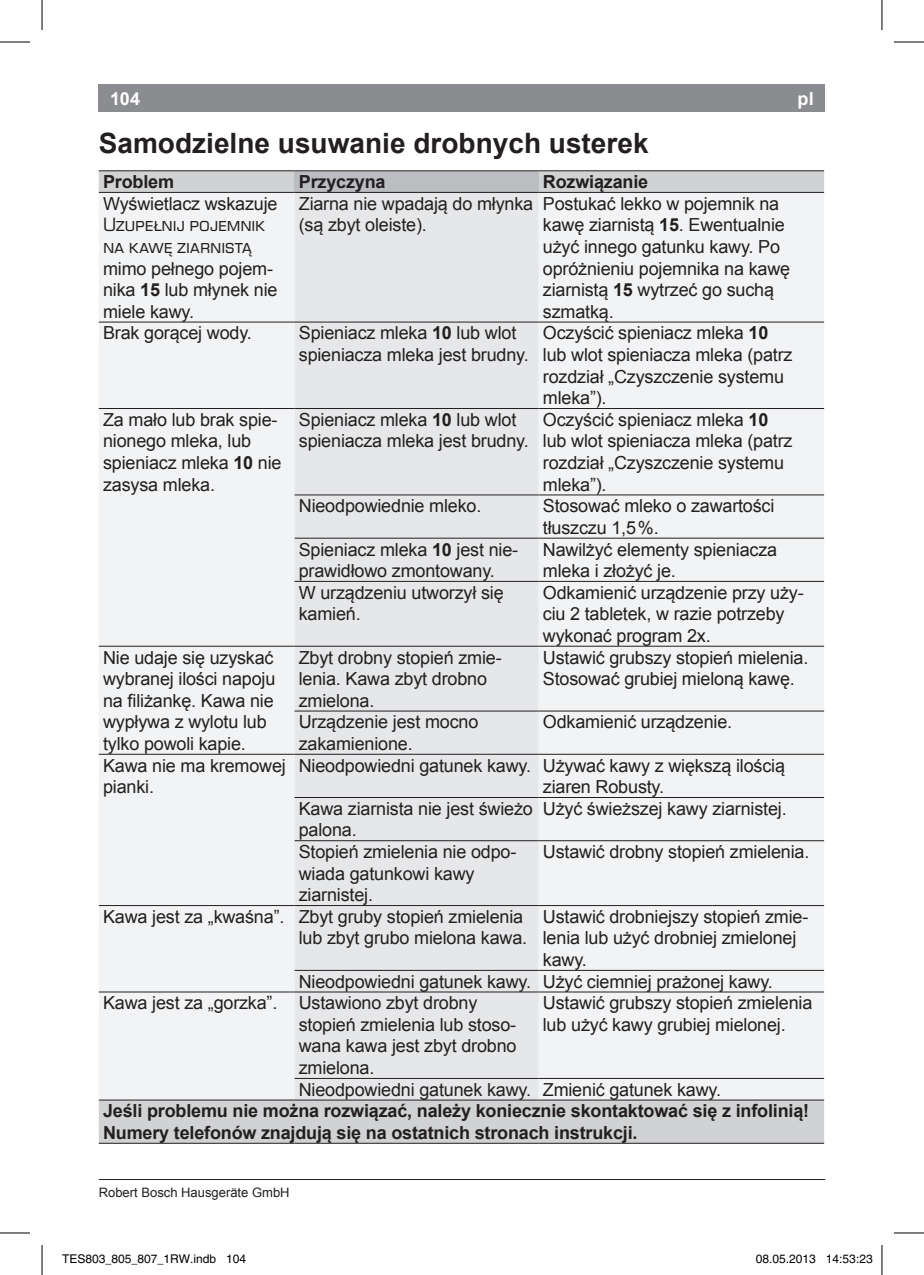
<style>
.page{position:relative;width:924px;height:1275px;background:#fff}
.page>*{position:absolute;margin:0;border:0;box-sizing:border-box;transform-origin:0 0}
.t1{font:700 28px "Arial";color:#231f20}
.t2{font:20px/21.6px "T Exxx Display";color:#231f20}
.t3{font:18px/21.6px "Arial";letter-spacing:-.01em;color:#231f20}
.t4{font:700 18px/21.6px "Arial";letter-spacing:-.01em;color:#231f20}
.t5{font:700 18px "Arial";color:#fff}
.t6{font:13px "Arial";color:#231f20}
.t7{font:12px "Helvetica";color:#000}
.s1{font-weight:700}
</style>
<div class="page">
<div style="left:99px;top:85px;width:725px;height:27px;background:#8a8c8f"></div>
<hr style="left:99px;top:1179px;width:725px;height:1px;background:#231f20">
<div style="left:99px;top:171px;width:724px;height:971px;background:#d1d2d4"></div>
<div style="left:294px;top:171px;width:244px;height:21px;background:#bcbdc0"></div>
<div style="left:99px;top:193px;width:724px;height:906px;background:#f2f3f4"></div>
<div style="left:294px;top:193px;width:244px;height:906px;background:#e6e7e9"></div>
<hr style="left:99px;top:170px;width:195px;height:1px;background:#231f20">
<hr style="left:99px;top:192px;width:195px;height:1px;background:#231f20">
<hr style="left:294px;top:170px;width:244px;height:1px;background:#231f20">
<hr style="left:294px;top:192px;width:244px;height:1px;background:#231f20">
<hr style="left:538px;top:170px;width:285px;height:1px;background:#231f20">
<hr style="left:538px;top:192px;width:285px;height:1px;background:#231f20">
<hr style="left:99px;top:321px;width:195px;height:1px;background:#231f20">
<hr style="left:294px;top:321px;width:244px;height:1px;background:#231f20">
<hr style="left:538px;top:321px;width:285px;height:1px;background:#231f20">
<hr style="left:99px;top:408px;width:195px;height:1px;background:#231f20">
<hr style="left:294px;top:408px;width:244px;height:1px;background:#231f20">
<hr style="left:538px;top:408px;width:285px;height:1px;background:#231f20">
<hr style="left:294px;top:494px;width:244px;height:1px;background:#231f20">
<hr style="left:538px;top:494px;width:285px;height:1px;background:#231f20">
<hr style="left:294px;top:537px;width:244px;height:1px;background:#231f20">
<hr style="left:538px;top:537px;width:285px;height:1px;background:#231f20">
<hr style="left:294px;top:581px;width:244px;height:1px;background:#231f20">
<hr style="left:538px;top:581px;width:285px;height:1px;background:#231f20">
<hr style="left:99px;top:645px;width:195px;height:1px;background:#231f20">
<hr style="left:294px;top:645px;width:244px;height:1px;background:#231f20">
<hr style="left:538px;top:645px;width:285px;height:1px;background:#231f20">
<hr style="left:294px;top:710px;width:244px;height:1px;background:#231f20">
<hr style="left:538px;top:710px;width:285px;height:1px;background:#231f20">
<hr style="left:99px;top:754px;width:195px;height:1px;background:#231f20">
<hr style="left:294px;top:754px;width:244px;height:1px;background:#231f20">
<hr style="left:538px;top:754px;width:285px;height:1px;background:#231f20">
<hr style="left:294px;top:797px;width:244px;height:1px;background:#231f20">
<hr style="left:538px;top:797px;width:285px;height:1px;background:#231f20">
<hr style="left:294px;top:840px;width:244px;height:1px;background:#231f20">
<hr style="left:538px;top:840px;width:285px;height:1px;background:#231f20">
<hr style="left:99px;top:905px;width:195px;height:1px;background:#231f20">
<hr style="left:294px;top:905px;width:244px;height:1px;background:#231f20">
<hr style="left:538px;top:905px;width:285px;height:1px;background:#231f20">
<hr style="left:294px;top:970px;width:244px;height:1px;background:#231f20">
<hr style="left:538px;top:970px;width:285px;height:1px;background:#231f20">
<hr style="left:99px;top:991px;width:195px;height:1px;background:#231f20">
<hr style="left:294px;top:991px;width:244px;height:1px;background:#231f20">
<hr style="left:538px;top:991px;width:285px;height:1px;background:#231f20">
<hr style="left:294px;top:1078px;width:244px;height:1px;background:#231f20">
<hr style="left:538px;top:1078px;width:285px;height:1px;background:#231f20">
<hr style="left:99px;top:1099px;width:195px;height:1px;background:#231f20">
<hr style="left:294px;top:1099px;width:244px;height:1px;background:#231f20">
<hr style="left:538px;top:1099px;width:285px;height:1px;background:#231f20">
<hr style="left:99px;top:1142px;width:195px;height:1px;background:#231f20">
<hr style="left:294px;top:1142px;width:244px;height:1px;background:#231f20">
<hr style="left:538px;top:1142px;width:285px;height:1px;background:#231f20">
<hr style="left:0;top:42px;width:30px;height:1px;background:#000">
<hr style="left:893px;top:42px;width:30px;height:1px;background:#000">
<hr style="left:0;top:1232px;width:30px;height:1px;background:#000">
<hr style="left:893px;top:1232px;width:30px;height:1px;background:#000">
<hr style="left:42px;top:0;width:1px;height:30px;background:#000">
<hr style="left:42px;top:1245px;width:1px;height:30px;background:#000">
<hr style="left:881px;top:0;width:1px;height:30px;background:#000">
<hr style="left:881px;top:1245px;width:1px;height:30px;background:#000">
<p class="t5" style="left:110px;top:87px;width:31px">104</p>
<p class="t5" style="left:797px;top:87px;width:18px">pl</p>
<h1 class="t1" style="left:99px;top:125px;width:551px">Samodzielne usuwanie drobnych usterek</h1>
<p class="t4" style="left:103px;top:172px;width:72px">Problem</p>
<p class="t4" style="left:299px;top:172px;width:88px">Przyczyna</p>
<p class="t4" style="left:542px;top:172px;width:107px">Rozwiązanie</p>
<p class="t3" style="left:103px;top:193px;width:176px">Wyświetlacz wskazuje</p>
<p class="t2" style="left:103px;top:214px;width:163px">Uzupełnij pojemnik na kawę ziarnistą</p>
<p class="t3" style="left:103px;top:258px;width:176px">mimo pełnego pojem&shy;nika <span class="s1">15</span> lub młynek nie miele kawy.</p>
<p class="t3" style="left:299px;top:193px;width:236px">Ziarna nie wpadają do młynka (są zbyt oleiste).</p>
<p class="t3" style="left:542px;top:193px;width:249px">Postukać lekko w pojemnik na kawę ziarnistą <span class="s1">15</span>. Ewentualnie użyć innego gatunku kawy. Po opróżnieniu pojemnika na kawę ziarnistą <span class="s1">15</span> wytrzeć go suchą szmatką.</p>
<p class="t3" style="left:103px;top:322px;width:150px">Brak gorącej wody.</p>
<p class="t3" style="left:299px;top:322px;width:231px">Spieniacz mleka <span class="s1">10</span> lub wlot spieniacza mleka jest brudny.</p>
<p class="t3" style="left:542px;top:322px;width:251px">Oczyścić spieniacz mleka <span class="s1">10 </span>lub wlot spieniacza mleka (patrz rozdział „Czyszczenie systemu mleka”).</p>
<p class="t3" style="left:103px;top:409px;width:180px">Za mało lub brak spie&shy;nionego mleka, lub spieniacz mleka <span class="s1">10</span> nie zasysa mleka.</p>
<p class="t3" style="left:299px;top:409px;width:231px">Spieniacz mleka <span class="s1">10</span> lub wlot spieniacza mleka jest brudny.</p>
<p class="t3" style="left:542px;top:409px;width:251px">Oczyścić spieniacz mleka <span class="s1">10 </span>lub wlot spieniacza mleka (patrz rozdział „Czyszczenie systemu mleka”).</p>
<p class="t3" style="left:299px;top:495px;width:184px">Nieodpowiednie mleko.</p>
<p class="t3" style="left:542px;top:495px;width:233px">Stosować mleko o zawartości tłuszczu 1,5%.</p>
<p class="t3" style="left:299px;top:538px;width:221px">Spieniacz mleka <span class="s1">10</span> jest nie&shy;prawidłowo zmontowany.</p>
<p class="t3" style="left:542px;top:538px;width:236px">Nawilżyć elementy spieniacza mleka i złożyć je.</p>
<p class="t3" style="left:299px;top:582px;width:206px">W urządzeniu utworzył się kamień.</p>
<p class="t3" style="left:542px;top:582px;width:262px">Odkamienić urządzenie przy uży&shy;ciu 2 tabletek, w razie potrzeby wykonać program 2x.</p>
<p class="t3" style="left:103px;top:646px;width:174px">Nie udaje się uzyskać wybranej ilości napoju na filiżankę. Kawa nie wypływa z wylotu lub tylko powoli kapie.</p>
<p class="t3" style="left:299px;top:646px;width:204px">Zbyt drobny stopień zmie&shy;lenia. Kawa zbyt drobno zmielona.</p>
<p class="t3" style="left:542px;top:646px;width:267px">Ustawić grubszy stopień mielenia.<br>Stosować grubiej mieloną kawę.</p>
<p class="t3" style="left:299px;top:711px;width:181px">Urządzenie jest mocno zakamienione.</p>
<p class="t3" style="left:542px;top:711px;width:191px">Odkamienić urządzenie.</p>
<p class="t3" style="left:103px;top:754px;width:184px">Kawa nie ma kremowej pianki.</p>
<p class="t3" style="left:299px;top:754px;width:487px">Nieodpowiedni gatunek kawy. Używać kawy z większą ilością</p>
<p class="t3" style="left:542px;top:776px;width:123px">ziaren Robusty.</p>
<p class="t3" style="left:299px;top:798px;width:235px">Kawa ziarnista nie jest świeżo</p>
<p class="t3" style="left:299px;top:819px;width:59px">palona.</p>
<p class="t3" style="left:542px;top:798px;width:245px">Użyć świeższej kawy ziarnistej.</p>
<p class="t3" style="left:299px;top:841px;width:219px">Stopień zmielenia nie odpo&shy;wiada gatunkowi kawy ziarnistej.</p>
<p class="t3" style="left:542px;top:841px;width:268px">Ustawić drobny stopień zmielenia.</p>
<p class="t3" style="left:103px;top:906px;width:425px;text-align:right">Kawa jest za „kwaśna”. Zbyt gruby stopień zmielenia lub zbyt grubo mielona kawa.</p>
<p class="t3" style="left:542px;top:906px;width:267px">Ustawić drobniejszy stopień zmie-</p>
<p class="t3" style="left:542px;top:927px;width:255px">lenia lub użyć drobniej zmielonej</p>
<p class="t3" style="left:542px;top:949px;width:45px">kawy.</p>
<p class="t3" style="left:299px;top:970px;width:475px">Nieodpowiedni gatunek kawy. Użyć ciemniej prażonej kawy.</p>
<p class="t3" style="left:103px;top:992px;width:376px">Kawa jest za „gorzka”. Ustawiono zbyt drobny</p>
<p class="t3" style="left:299px;top:1014px;width:219px">stopień zmielenia lub stoso-</p>
<p class="t3" style="left:299px;top:1035px;width:219px">wana kawa jest zbyt drobno</p>
<p class="t3" style="left:299px;top:1057px;width:77px">zmielona.</p>
<p class="t3" style="left:542px;top:992px;width:271px">Ustawić grubszy stopień zmielenia lub użyć kawy grubiej mielonej.</p>
<p class="t3" style="left:299px;top:1078px;width:423px">Nieodpowiedni gatunek kawy. Zmienić gatunek kawy.</p>
<p class="t4" style="left:103px;top:1100px;width:707px">Jeśli problemu nie można rozwiązać, należy koniecznie skontaktować się z infolinią!<br>Numery telefonów znajdują się na ostatnich stronach instrukcji.</p>
<p class="t6" style="left:99px;top:1184px;width:192px">Robert Bosch Hausgeräte GmbH</p>
<p class="t7" style="left:62px;top:1251px;width:186px">TES803_805_807_1RW.indb 104</p>
<p class="t7" style="left:755px;top:1251px;width:118px">08.05.2013 14:53:23</p>
</div>
